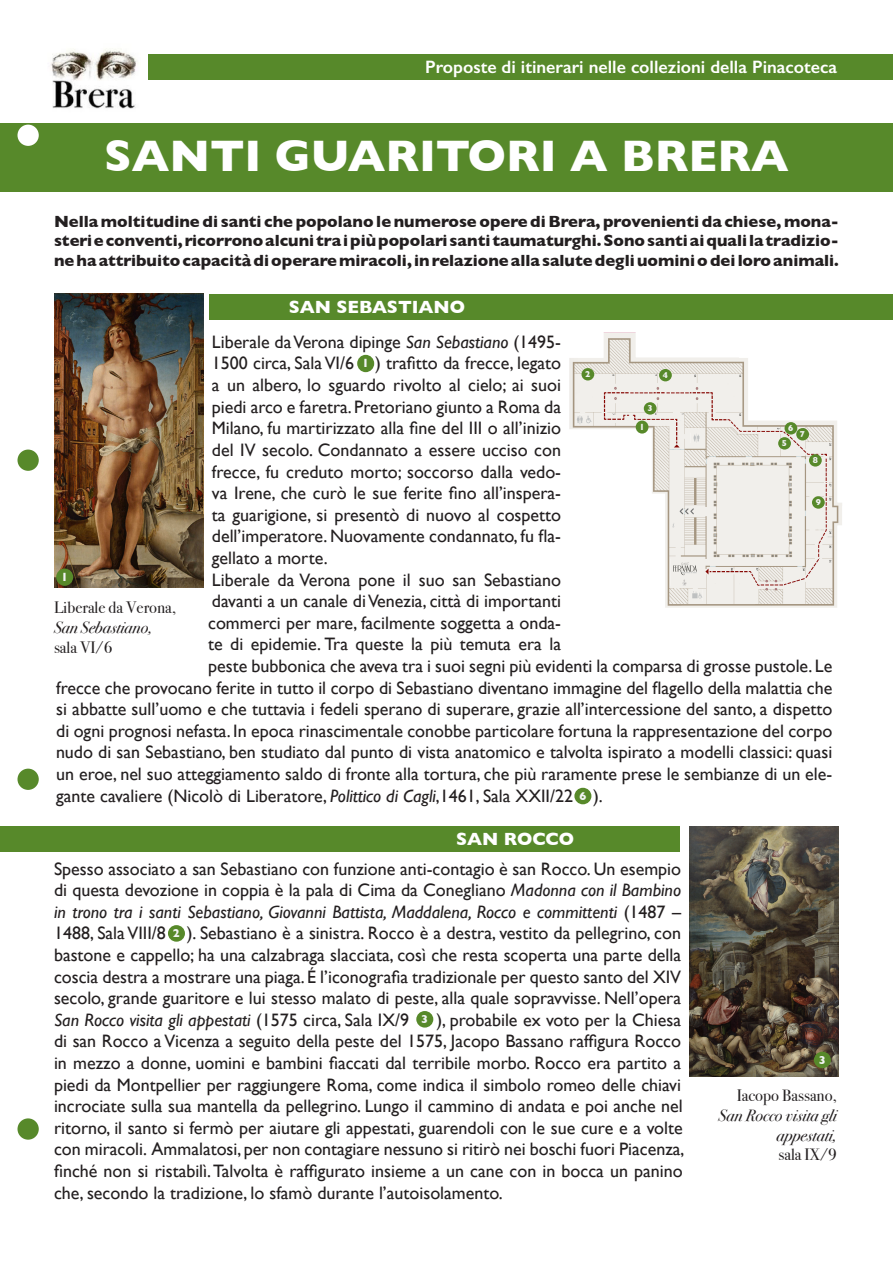
<style>
.page{position:relative;width:893px;height:1263px;background:#fff}
.page>*{position:absolute;margin:0;border:0;box-sizing:border-box;transform-origin:0 0}
.t1{font:700 45px "Gill Sans";color:#fff}
.paragrafo{font:18px/21.6px "Gill Sans";color:#231f20;text-align:justify}
.t2{font:600 18px "Gill Sans";color:#fff}
.t3{font:700 18px "Gill Sans";color:#fff}
.abstract{font:700 16.5px/19.8px "Gill Sans";color:#231f20;text-align:justify}
.t4{font:16.5px "Bodoni Svty Two ITCTT";color:#231f20}
.t5{font:italic 16.5px/19.8px "Bodoni Svty Two ITCTT";color:#231f20;text-align:right}
.t6{font:700 12.15px "Gill Sans";color:#f2f3f4;scale:.95 1}
.t7{font:700 11.55px "Gill Sans";color:#f2f3f4}
.t8{font:700 9.15px "Gill Sans";color:#f2f3f4;scale:.95 1}
.t9{font:700 8.7px "Gill Sans";color:#f2f3f4}
.s1{font-style:italic}
</style>
<div class="page">
<img style="left:51px;top:49px;width:86px;height:60px">
<img style="left:55px;top:294px;width:148px;height:293px">
<div style="left:148px;top:54px;width:745px;height:26px;background:#57892a"></div>
<div style="left:0;top:123px;width:893px;height:68px;background:#57892a"></div>
<img style="left:690px;top:826px;width:148px;height:250px">
<div style="left:210px;top:294px;width:683px;height:25px;background:#57892a"></div>
<div style="left:0;top:826px;width:680px;height:25px;background:#57892a"></div>
<div style="left:357px;top:355px;width:17px;height:17px;background:#57892a;border-radius:50%"></div>
<div style="left:56px;top:568px;width:17px;height:18px;background:#57892a;border-radius:50%"></div>
<img style="left:569px;top:333px;width:273px;height:275px">
<div style="left:636px;top:421px;width:12px;height:13px;background:#57892a;border-radius:50%"></div>
<div style="left:168px;top:925px;width:17px;height:17px;background:#57892a;border-radius:50%"></div>
<div style="left:581px;top:368px;width:13px;height:12px;background:#57892a;border-radius:50%"></div>
<div style="left:416px;top:1011px;width:17px;height:16px;background:#57892a;border-radius:50%"></div>
<div style="left:814px;top:1052px;width:17px;height:16px;background:#57892a;border-radius:50%"></div>
<div style="left:644px;top:402px;width:13px;height:13px;background:#57892a;border-radius:50%"></div>
<div style="left:659px;top:369px;width:13px;height:12px;background:#57892a;border-radius:50%"></div>
<div style="left:778px;top:437px;width:13px;height:13px;background:#57892a;border-radius:50%"></div>
<div style="left:784px;top:422px;width:13px;height:12px;background:#57892a;border-radius:50%"></div>
<div style="left:796px;top:428px;width:13px;height:12px;background:#57892a;border-radius:50%"></div>
<div style="left:574px;top:788px;width:17px;height:16px;background:#57892a;border-radius:50%"></div>
<div style="left:809px;top:454px;width:13px;height:13px;background:#57892a;border-radius:50%"></div>
<div style="left:812px;top:496px;width:13px;height:13px;background:#57892a;border-radius:50%"></div>
<div style="left:18px;top:125px;width:21px;height:21px;background:#fff;border-radius:50%"></div>
<div style="left:18px;top:1118px;width:21px;height:22px;background:#57892a;border-radius:50%"></div>
<div style="left:18px;top:769px;width:21px;height:21px;background:#57892a;border-radius:50%"></div>
<div style="left:18px;top:450px;width:21px;height:21px;background:#57892a;border-radius:50%"></div>
<p class="t2" style="left:425px;top:56px;width:413px">Proposte di itinerari nelle collezioni della Pinacoteca</p>
<p class="t1" style="left:104px;top:121px;width:686px">SANTI GUARITORI A BRERA</p>
<p class="abstract" style="left:54px;top:211px;width:786px">Nella moltitudine di santi che popolano le numerose opere di Brera, provenienti da chiese, mona&shy;steri e conventi, ricorrono alcuni tra i più popolari santi taumaturghi. Sono santi ai quali la tradizio&shy;ne ha attribuito capacità di operare miracoli, in relazione alla salute degli uomini o dei loro animali.</p>
<p class="t3" style="left:289px;top:292px;width:178px">SAN SEBASTIANO</p>
<p class="paragrafo" style="left:212px;top:331px;width:351px">Liberale da Verona dipinge <span class="s1">San Sebastiano</span> (1495- 1500 circa, Sala VI/6 ) trafitto da frecce, legato a un albero, lo sguardo rivolto al cielo; ai suoi piedi arco e faretra. Pretoriano giunto a Roma da Milano, fu martirizzato alla fine del III o all’inizio del IV secolo. Condannato a essere ucciso con frecce, fu creduto morto; soccorso dalla vedo&shy;va Irene, che curò le sue ferite fino all’inspera&shy;ta guarigione, si presentò di nuovo al cospetto dell’imperatore. Nuovamente condannato, fu fla&shy;gellato a morte.</p>
<p class="paragrafo" style="left:212px;top:568px;width:351px">Liberale da Verona pone il suo san Sebastiano</p>
<p class="paragrafo" style="left:212px;top:590px;width:351px">davanti a un canale di Venezia, città di importanti</p>
<p class="paragrafo" style="left:208px;top:612px;width:354px">commerci per mare, facilmente soggetta a onda-</p>
<p class="paragrafo" style="left:208px;top:633px;width:354px">te di epidemie. Tra queste la più temuta era la</p>
<p class="paragrafo" style="left:208px;top:655px;width:626px">peste bubbonica che aveva tra i suoi segni più evidenti la comparsa di grosse pustole. Le</p>
<p class="paragrafo" style="left:56px;top:676px;width:778px">frecce che provocano ferite in tutto il corpo di Sebastiano diventano immagine del flagello della malattia che</p>
<p class="paragrafo" style="left:56px;top:698px;width:778px">si abbatte sull’uomo e che tuttavia i fedeli sperano di superare, grazie all’intercessione del santo, a dispetto</p>
<p class="paragrafo" style="left:56px;top:720px;width:778px">di ogni prognosi nefasta. In epoca rinascimentale conobbe particolare fortuna la rappresentazione del corpo</p>
<p class="paragrafo" style="left:56px;top:741px;width:778px">nudo di san Sebastiano, ben studiato dal punto di vista anatomico e talvolta ispirato a modelli classici: quasi</p>
<p class="paragrafo" style="left:56px;top:763px;width:778px">un eroe, nel suo atteggiamento saldo di fronte alla tortura, che più raramente prese le sembianze di un ele-</p>
<p class="paragrafo" style="left:56px;top:784px;width:548px">gante cavaliere (Nicolò di Liberatore, <span class="s1">Polittico di Cagli</span>,1461, Sala XXII/22 ).</p>
<p class="t6" style="left:362px;top:354px;width:9px">1</p>
<p class="t9" style="left:585px;top:367px;width:7px">2</p>
<p class="t9" style="left:663px;top:368px;width:7px">4</p>
<p class="t9" style="left:647px;top:401px;width:7px">3</p>
<p class="t8" style="left:639px;top:420px;width:7px">1</p>
<p class="t9" style="left:788px;top:421px;width:7px">6</p>
<p class="t9" style="left:800px;top:427px;width:7px">7</p>
<p class="t9" style="left:782px;top:436px;width:7px">5</p>
<p class="t9" style="left:813px;top:453px;width:7px">8</p>
<p class="t9" style="left:816px;top:495px;width:7px">9</p>
<p class="t6" style="left:61px;top:567px;width:9px">1</p>
<p class="t4" style="left:54px;top:594px;width:124px">Liberale da Verona,</p>
<p class="t5" style="left:54px;top:616px;width:100px">San Sebastiano,</p>
<p class="t4" style="left:54px;top:633px;width:60px">sala VI/6</p>
<p class="t7" style="left:579px;top:787px;width:8px">6</p>
<p class="t3" style="left:456px;top:825px;width:119px">SAN ROCCO</p>
<p class="paragrafo" style="left:54px;top:857px;width:629px">Spesso associato a san Sebastiano con funzione anti-contagio è san Rocco. Un esempio di questa devozione in coppia è la pala di Cima da Conegliano <span class="s1">Madonna con il Bambino in trono tra i santi Sebastiano, Giovanni Battista, Maddalena, Rocco e committenti</span> (1487 – 1488, Sala VIII/8 ). Sebastiano è a sinistra. Rocco è a destra, vestito da pellegrino, con bastone e cappello; ha una calzabraga slacciata, così che resta scoperta una parte della coscia destra a mostrare una piaga. É l’iconografia tradizionale per questo santo del XIV secolo, grande guaritore e lui stesso malato di peste, alla quale sopravvisse. Nell’opera <span class="s1">San Rocco visita gli appestati</span> (1575 circa, Sala IX/9</p>
<p class="t7" style="left:173px;top:924px;width:8px">2</p>
<p class="paragrafo" style="left:54px;top:1009px;width:632px;text-align:left;text-indent:382px">), probabile ex voto per la Chiesa di san Rocco a Vicenza a seguito della peste del 1575, Jacopo Bassano raffigura Rocco in mezzo a donne, uomini e bambini fiaccati dal terribile morbo. Rocco era partito a piedi da Montpellier per raggiungere Roma, come indica il simbolo romeo delle chiavi incrociate sulla sua mantella da pellegrino. Lungo il cammino di andata e poi anche nel ritorno, il santo si fermò per aiutare gli appestati, guarendoli con le sue cure e a volte con miracoli. Ammalatosi, per non contagiare nessuno si ritirò nei boschi fuori Piacenza, finché non si ristabilì. Talvolta è raffigurato insieme a un cane con in bocca un panino che, secondo la tradizione, lo sfamò durante l’autoisolamento.</p>
<p class="t7" style="left:421px;top:1010px;width:8px">3</p>
<p class="t7" style="left:819px;top:1050px;width:8px">3</p>
<p class="t4" style="left:737px;top:1082px;width:102px">Iacopo Bassano,</p>
<p class="t5" style="left:719px;top:1104px;width:120px">San Rocco visita gli appestati,</p>
<p class="t4" style="left:778px;top:1141px;width:60px">sala IX/9</p>
</div>
